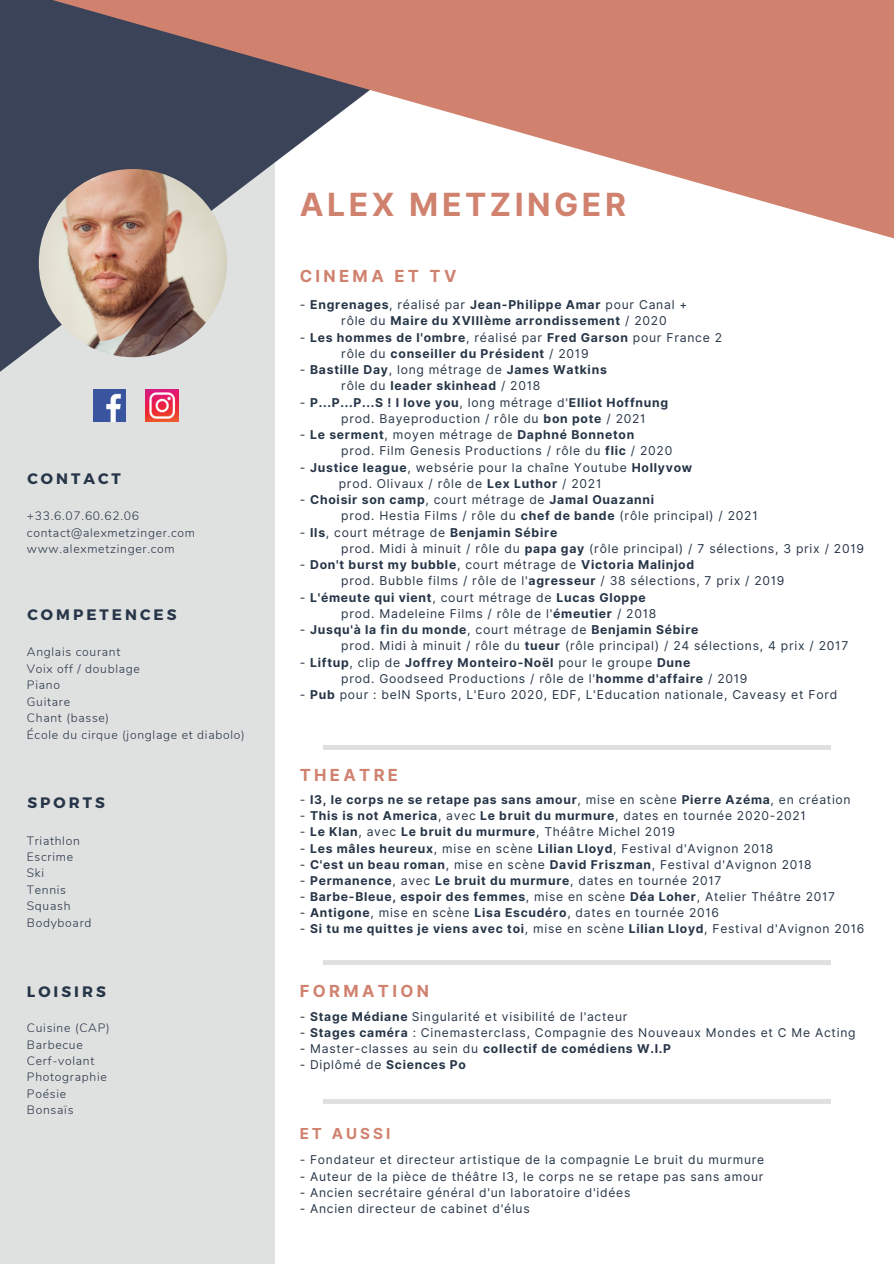
<style>
.page{position:relative;width:894px;height:1264px;background:#fff}
.page>*{position:absolute;margin:0;border:0;box-sizing:border-box;transform-origin:0 0}
.t1{font:700 31.95px "Inter";letter-spacing:.11em;color:#d0826f}
.t2{font:700 16.65px "Inter";letter-spacing:.2em;color:#d0826f}
.t3{font:700 15.15px "Montserrat";letter-spacing:.2em;color:#263547}
.t4{font:700 15.15px "Inter";letter-spacing:.2em;color:#d0826f}
.t5{font:12.15px "Inter";letter-spacing:.06em;color:#263547}
.t6{font:700 12.15px "Inter";letter-spacing:.06em;color:#263547}
.t7{font:300 12.15px "Nunito";letter-spacing:.06em;color:#263547}
.s1{font-weight:400}
.s2{font-weight:700}
</style>
<div class="page">
<div style="left:0;top:49px;width:274px;height:1214px;background:#dfe0e0"></div>
<svg style="left:0;top:238px;width:275px;height:222px"></svg>
<img style="left:39px;top:169px;width:188px;height:188px;border-radius:50%">
<svg style="left:0;top:0;width:893px;height:238px;fill:#d0826f"></svg>
<hr style="left:323px;top:960px;width:507px;height:4px;background:#dfe0e0">
<hr style="left:323px;top:1099px;width:507px;height:4px;background:#dfe0e0">
<img style="left:94px;top:390px;width:31px;height:31px">
<img style="left:146px;top:390px;width:32px;height:31px">
<hr style="left:323px;top:745px;width:507px;height:4px;background:#dfe0e0">
<p class="t3" style="left:27px;top:469px;width:95px">CONTACT</p>
<p class="t7" style="left:27px;top:508px;width:114px">+33.6.07.60.62.06</p>
<p class="t7" style="left:27px;top:524px;width:170px">contact@alexmetzinger.com</p>
<p class="t7" style="left:27px;top:541px;width:149px">www.alexmetzinger.com</p>
<p class="t3" style="left:27px;top:605px;width:151px">COMPETENCES</p>
<p class="t7" style="left:27px;top:644px;width:95px">Anglais courant</p>
<p class="t7" style="left:27px;top:660px;width:114px">Voix off / doublage</p>
<p class="t7" style="left:27px;top:677px;width:35px">Piano</p>
<p class="t7" style="left:27px;top:693px;width:45px">Guitare</p>
<p class="t7" style="left:27px;top:710px;width:84px">Chant (basse)</p>
<p class="t7" style="left:27px;top:726px;width:219px">École du cirque (jonglage et diabolo)</p>
<p class="t3" style="left:27px;top:793px;width:79px">SPORTS</p>
<p class="t7" style="left:27px;top:832px;width:54px">Triathlon</p>
<p class="t7" style="left:27px;top:848px;width:48px">Escrime</p>
<p class="t7" style="left:27px;top:865px;width:19px">Ski</p>
<p class="t7" style="left:27px;top:881px;width:41px">Tennis</p>
<p class="t7" style="left:27px;top:898px;width:45px">Squash</p>
<p class="t7" style="left:27px;top:914px;width:66px">Bodyboard</p>
<p class="t3" style="left:27px;top:981px;width:80px">LOISIRS</p>
<p class="t7" style="left:27px;top:1019px;width:84px">Cuisine (CAP)</p>
<p class="t7" style="left:27px;top:1036px;width:57px">Barbecue</p>
<p class="t7" style="left:27px;top:1052px;width:69px">Cerf-volant</p>
<p class="t7" style="left:27px;top:1069px;width:81px">Photographie</p>
<p class="t7" style="left:27px;top:1085px;width:41px">Poésie</p>
<p class="t7" style="left:27px;top:1101px;width:48px">Bonsaïs</p>
<p class="t1" style="left:299px;top:185px;width:328px">ALEX METZINGER</p>
<p class="t2" style="left:299px;top:266px;width:158px">CINEMA ET TV</p>
<p class="t6" style="left:299px;top:297px;width:389px"><span class="s1">-</span> Engrenages<span class="s1">, réalisé par</span> Jean-Philippe Amar <span class="s1">pour Canal +</span></p>
<p class="t6" style="left:341px;top:314px;width:327px"><span class="s1">rôle du</span> Maire du XVIIIème arrondissement <span class="s1">/ 2020</span></p>
<p class="t6" style="left:299px;top:330px;width:424px"><span class="s1">-</span> Les hommes de l'ombre<span class="s1">, réalisé par</span> Fred Garson <span class="s1">pour France 2</span></p>
<p class="t6" style="left:341px;top:346px;width:249px"><span class="s1">rôle du</span> conseiller du Président <span class="s1">/ 2019</span></p>
<p class="t6" style="left:299px;top:362px;width:308px"><span class="s1">-</span> Bastille Day<span class="s1">, long métrage de</span> James Watkins</p>
<p class="t6" style="left:341px;top:379px;width:200px"><span class="s1">rôle du</span> leader skinhead <span class="s1">/ 2018</span></p>
<p class="t6" style="left:299px;top:395px;width:370px"><span class="s1">-</span> P...P...P...S ! I love you<span class="s1">, long métrage d'</span>Elliot Hoffnung</p>
<p class="t5" style="left:341px;top:411px;width:306px">prod. Bayeproduction / rôle du <span class="s2">bon pote</span> / 2021</p>
<p class="t6" style="left:299px;top:427px;width:336px"><span class="s1">-</span> Le serment<span class="s1">, moyen métrage de</span> Daphné Bonneton</p>
<p class="t5" style="left:341px;top:443px;width:332px">prod. Film Genesis Productions / rôle du <span class="s2">flic</span> / 2020</p>
<p class="t5" style="left:299px;top:460px;width:394px">- <span class="s2">Justice league</span>, websérie pour la chaîne Youtube <span class="s2">Hollyvow</span></p>
<p class="t5" style="left:339px;top:476px;width:264px">prod. Olivaux / rôle de <span class="s2">Lex Luthor</span> / 2021</p>
<p class="t6" style="left:299px;top:492px;width:356px"><span class="s1">-</span> Choisir son camp<span class="s1">, court métrage de</span> Jamal Ouazanni</p>
<p class="t5" style="left:341px;top:508px;width:418px">prod. Hestia Films / rôle du <span class="s2">chef de bande</span> (rôle principal) / 2021</p>
<p class="t6" style="left:299px;top:525px;width:259px"><span class="s1">-</span> Ils<span class="s1">, court métrage de</span> Benjamin Sébire</p>
<p class="t5" style="left:341px;top:541px;width:524px">prod. Midi à minuit / rôle du <span class="s2">papa gay</span> (rôle principal) / 7 sélections, 3 prix / 2019</p>
<p class="t6" style="left:299px;top:557px;width:396px"><span class="s1">-</span> Don't burst my bubble<span class="s1">, court métrage de</span> Victoria Malinjod</p>
<p class="t5" style="left:341px;top:573px;width:444px">prod. Bubble films / rôle de l'<span class="s2">agresseur</span> / 38 sélections, 7 prix / 2019</p>
<p class="t6" style="left:299px;top:590px;width:347px"><span class="s1">-</span> L'émeute qui vient<span class="s1">, court métrage de</span> Lucas Gloppe</p>
<p class="t5" style="left:341px;top:606px;width:316px">prod. Madeleine Films / rôle de l'<span class="s2">émeutier</span> / 2018</p>
<p class="t6" style="left:299px;top:622px;width:400px"><span class="s1">-</span> Jusqu'à la fin du monde<span class="s1">, court métrage de</span> Benjamin Sébire</p>
<p class="t5" style="left:341px;top:638px;width:508px">prod. Midi à minuit / rôle du <span class="s2">tueur</span> (rôle principal) / 24 sélections, 4 prix / 2017</p>
<p class="t6" style="left:299px;top:655px;width:392px"><span class="s1">-</span> Liftup<span class="s1">, clip de</span> Joffrey Monteiro-Noël <span class="s1">pour le groupe</span> Dune</p>
<p class="t5" style="left:341px;top:671px;width:407px">prod. Goodseed Productions / rôle de l'<span class="s2">homme d'affaire</span> / 2019</p>
<p class="t5" style="left:299px;top:687px;width:539px">- <span class="s2">Pub</span> pour : beIN Sports, L'Euro 2020, EDF, L'Education nationale, Caveasy et Ford</p>
<p class="t2" style="left:299px;top:764px;width:100px">THEATRE</p>
<p class="t6" style="left:299px;top:792px;width:552px"><span class="s1">-</span> I3, le corps ne se retape pas sans amour<span class="s1">, mise en scène</span> Pierre Azéma<span class="s1">, en création</span></p>
<p class="t6" style="left:299px;top:808px;width:507px"><span class="s1">-</span> This is not America<span class="s1">, avec</span> Le bruit du murmure<span class="s1">, dates en tournée 2020-2021</span></p>
<p class="t5" style="left:299px;top:824px;width:376px">- <span class="s2">Le Klan</span>, avec <span class="s2">Le bruit du murmure</span>, Théâtre Michel 2019</p>
<p class="t5" style="left:299px;top:840px;width:475px">- <span class="s2">Les mâles heureux</span>, mise en scène <span class="s2">Lilian Lloyd</span>, Festival d'Avignon 2018</p>
<p class="t5" style="left:299px;top:857px;width:513px">- <span class="s2">C'est un beau roman</span>, mise en scène <span class="s2">David Friszman</span>, Festival d'Avignon 2018</p>
<p class="t6" style="left:299px;top:873px;width:423px"><span class="s1">-</span> Permanence<span class="s1">, avec</span> Le bruit du murmure<span class="s1">, dates en tournée 2017</span></p>
<p class="t6" style="left:299px;top:889px;width:536px"><span class="s1">-</span> Barbe-Bleue, espoir des femmes<span class="s1">, mise en scène</span> Déa Loher<span class="s1">, Atelier Théâtre 2017</span></p>
<p class="t5" style="left:299px;top:905px;width:421px">- <span class="s2">Antigone</span>, mise en scène <span class="s2">Lisa Escudéro</span>, dates en tournée 2016</p>
<p class="t6" style="left:299px;top:921px;width:566px"><span class="s1">-</span> Si tu me quittes je viens avec toi<span class="s1">, mise en scène</span> Lilian Lloyd<span class="s1">, Festival d'Avignon 2016</span></p>
<p class="t2" style="left:299px;top:981px;width:131px">FORMATION</p>
<p class="t5" style="left:299px;top:1009px;width:329px">- <span class="s2">Stage Médiane</span> Singularité et visibilité de l'acteur</p>
<p class="t5" style="left:299px;top:1025px;width:557px">- <span class="s2">Stages caméra</span> : Cinemasterclass, Compagnie des Nouveaux Mondes et C Me Acting</p>
<p class="t6" style="left:299px;top:1041px;width:373px"><span class="s1">- Master-classes au sein du</span> collectif de comédiens W.I.P</p>
<p class="t5" style="left:299px;top:1057px;width:168px">- Diplômé de <span class="s2">Sciences Po</span></p>
<p class="t4" style="left:299px;top:1124px;width:92px">ET AUSSI</p>
<p class="t5" style="left:299px;top:1152px;width:466px">- Fondateur et directeur artistique de la compagnie Le bruit du murmure</p>
<p class="t5" style="left:299px;top:1168px;width:465px">- Auteur de la pièce de théâtre I3, le corps ne se retape pas sans amour</p>
<p class="t5" style="left:299px;top:1184px;width:332px">- Ancien secrétaire général d'un laboratoire d'idées</p>
<p class="t5" style="left:299px;top:1201px;width:231px">- Ancien directeur de cabinet d'élus</p>
</div>
